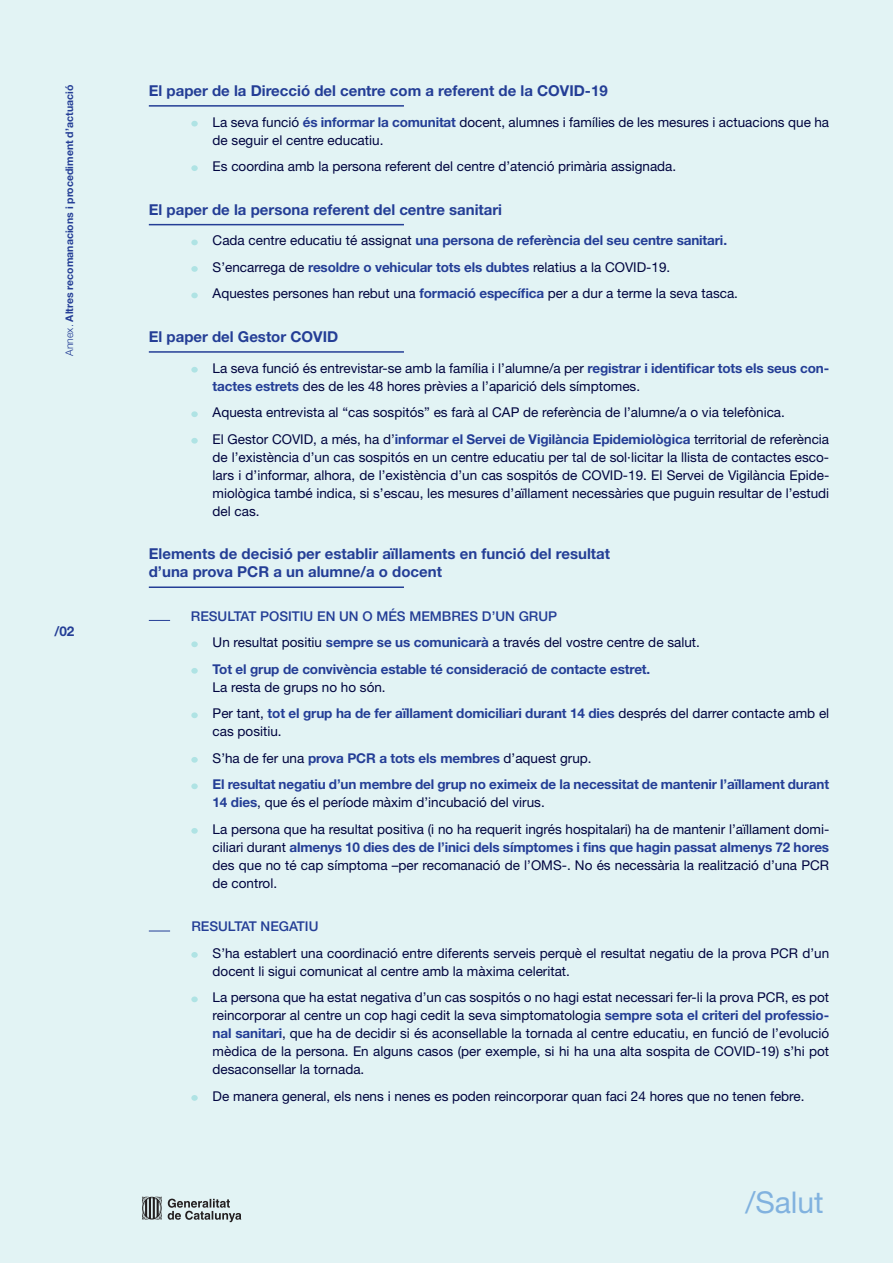
<style>
.page{position:relative;width:893px;height:1263px;background:#e2f3f4}
.page>*{position:absolute;margin:0;border:0;box-sizing:border-box;transform-origin:0 0}
.t1{font:30px "Helvetica Neue LT Std";color:#81b2df}
.t2{font:700 15px/18px "Helvetica Neue LT Std";color:#243e96}
.t3{font:13.5px/18px "Helvetica Neue LT Std";color:#00043f}
.t4{font:700 13.5px/26.5px "Helvetica Neue LT Std";letter-spacing:-.01em;color:#243e96}
.t5{font:500 13.5px "Helvetica Neue LT Std";color:#243e96}
.t6{font:700 10.5px "Helvetica Neue LT Std";color:#243e96}
.s1{font-weight:300}
.s2{font-weight:700;color:#243e96}
.s3{font-weight:500}
.s4{font-weight:400;color:#00043f}
</style>
<div class="page">
<svg style="left:168px;top:1198px;width:73px;height:24px"></svg>
<svg style="left:142px;top:1196px;width:20px;height:24px"></svg>
<hr style="left:149px;top:105px;width:255px;height:2px;background:#243e96">
<hr style="left:149px;top:224px;width:255px;height:1px;background:#243e96">
<hr style="left:149px;top:351px;width:255px;height:2px;background:#243e96">
<hr style="left:149px;top:586px;width:255px;height:2px;background:#243e96">
<div style="left:191px;top:121px;width:7px;height:6px;background:#afe3e4;border-radius:50%"></div>
<div style="left:191px;top:165px;width:7px;height:6px;background:#afe3e4;border-radius:50%"></div>
<svg style="left:191px;top:240px;width:7px;height:5px"></svg>
<div style="left:191px;top:266px;width:7px;height:6px;background:#afe3e4;border-radius:50%"></div>
<svg style="left:191px;top:293px;width:7px;height:5px"></svg>
<div style="left:191px;top:367px;width:7px;height:6px;background:#afe3e4;border-radius:50%"></div>
<div style="left:191px;top:411px;width:7px;height:6px;background:#afe3e4;border-radius:50%"></div>
<div style="left:191px;top:438px;width:7px;height:6px;background:#afe3e4;border-radius:50%"></div>
<svg style="left:149px;top:620px;width:21px;height:1px"></svg>
<div style="left:191px;top:641px;width:7px;height:6px;background:#afe3e4;border-radius:50%"></div>
<div style="left:191px;top:668px;width:7px;height:6px;background:#afe3e4;border-radius:50%"></div>
<div style="left:191px;top:712px;width:7px;height:6px;background:#afe3e4;border-radius:50%"></div>
<div style="left:191px;top:757px;width:7px;height:6px;background:#afe3e4;border-radius:50%"></div>
<div style="left:191px;top:783px;width:7px;height:6px;background:#afe3e4;border-radius:50%"></div>
<div style="left:191px;top:828px;width:7px;height:6px;background:#afe3e4;border-radius:50%"></div>
<svg style="left:149px;top:931px;width:21px;height:1px"></svg>
<div style="left:191px;top:952px;width:7px;height:6px;background:#afe3e4;border-radius:50%"></div>
<div style="left:191px;top:996px;width:7px;height:6px;background:#afe3e4;border-radius:50%"></div>
<div style="left:191px;top:1095px;width:7px;height:6px;background:#afe3e4;border-radius:50%"></div>
<p class="t6" style="left:63px;top:356px;width:272px;rotate:-90deg"><span class="s1">Annex.</span> Altres recomanacions i procediment d’actuació</p>
<p class="t4" style="left:54px;top:618px;width:22px">/02</p>
<p class="t2" style="left:149px;top:81px;width:460px">El paper de la Direcció del centre com a referent de la COVID-19</p>
<p class="t3" style="left:213px;top:113px;width:618px">La seva funció <span class="s2">és informar la comunitat</span> docent, alumnes i famílies de les mesures i actuacions que ha de seguir el centre educatiu.</p>
<p class="t3" style="left:213px;top:157px;width:465px">Es coordina amb la persona referent del centre d’atenció primària assignada.</p>
<p class="t2" style="left:149px;top:200px;width:355px">El paper de la persona referent del centre sanitari</p>
<p class="t3" style="left:213px;top:227px;width:527px;line-height:26.5px">Cada centre educatiu té assignat <span class="s2">una persona de referència del seu centre sanitari.<br></span>S’encarrega de <span class="s2">resoldre o vehicular tots els dubtes</span> relatius a la COVID-19.<br>Aquestes persones han rebut una <span class="s2">formació específica</span> per a dur a terme la seva tasca.</p>
<p class="t2" style="left:149px;top:327px;width:191px">El paper del Gestor COVID</p>
<p class="t3" style="left:213px;top:359px;width:618px">La seva funció és entrevistar-se amb la família i l’alumne/a per <span class="s2">registrar i identificar tots els seus con&shy;tactes estrets</span> des de les 48 hores prèvies a l’aparició dels símptomes.</p>
<p class="t3" style="left:213px;top:399px;width:618px;line-height:26.5px">Aquesta entrevista al “cas sospitós” es farà al CAP de referència de l’alumne/a o via telefònica.<br>El Gestor COVID, a més, ha d’<span class="s2">informar el Servei de Vigilància Epidemiològica</span> territorial de referència</p>
<p class="t3" style="left:213px;top:448px;width:618px;text-align:justify">de l’existència d’un cas sospitós en un centre educatiu per tal de sol·licitar la llista de contactes esco&shy;lars i d’informar, alhora, de l’existència d’un cas sospitós de COVID-19. El Servei de Vigilància Epide&shy;miològica també indica, si s’escau, les mesures d’aïllament necessàries que puguin resultar de l’estudi del cas.</p>
<p class="t2" style="left:149px;top:544px;width:463px">Elements de decisió per establir aïllaments en funció del resultat d’una prova PCR a un alumne/a o docent</p>
<p class="t4" style="left:213px;top:602px;width:489px;text-indent:-22px"><span class="s3">RESULTAT POSITIU EN UN O MÉS MEMBRES D’UN GRUP<br></span><span class="s4">Un resultat positiu</span> sempre se us comunicarà <span class="s4">a través del vostre centre de salut.<br></span>Tot el grup de convivència estable té consideració de contacte estret.</p>
<p class="t3" style="left:213px;top:673px;width:618px;line-height:26.5px">La resta de grups no ho són.<br>Per tant, <span class="s2">tot el grup ha de fer aïllament domiciliari durant 14 dies</span> després del darrer contacte amb el</p>
<p class="t4" style="left:213px;top:718px;width:618px"><span class="s4">cas positiu.<br>S’ha de fer una</span> prova PCR a tots els membres <span class="s4">d’aquest grup.<br></span>El resultat negatiu d’un membre del grup no eximeix de la necessitat de mantenir l’aïllament durant</p>
<p class="t3" style="left:213px;top:789px;width:618px;line-height:26.5px"><span class="s2">14 dies</span>, que és el període màxim d’incubació del virus.<br>La persona que ha resultat positiva (i no ha requerit ingrés hospitalari) ha de mantenir l’aïllament domi-</p>
<p class="t3" style="left:213px;top:838px;width:618px;text-align:justify">ciliari durant <span class="s2">almenys 10 dies des de l’inici dels símptomes i fins que hagin passat almenys 72 hores </span>des que no té cap símptoma –per recomanació de l’OMS-. No és necessària la realització d’una PCR de control.</p>
<p class="t5" style="left:191px;top:918px;width:129px">RESULTAT NEGATIU</p>
<p class="t3" style="left:213px;top:944px;width:618px">S’ha establert una coordinació entre diferents serveis perquè el resultat negatiu de la prova PCR d’un docent li sigui comunicat al centre amb la màxima celeritat.</p>
<p class="t3" style="left:213px;top:988px;width:618px;text-align:justify">La persona que ha estat negativa d’un cas sospitós o no hagi estat necessari fer-li la prova PCR, es pot reincorporar al centre un cop hagi cedit la seva simptomatologia <span class="s2">sempre sota el criteri del professio&shy;nal sanitari</span>, que ha de decidir si és aconsellable la tornada al centre educatiu, en funció de l’evolució mèdica de la persona. En alguns casos (per exemple, si hi ha una alta sospita de COVID-19) s’hi pot desaconsellar la tornada.</p>
<p class="t3" style="left:213px;top:1087px;width:593px">De manera general, els nens i nenes es poden reincorporar quan faci 24 hores que no tenen febre.</p>
<h1 class="t1" style="left:745px;top:1184px;width:80px">/Salut</h1>
</div>
